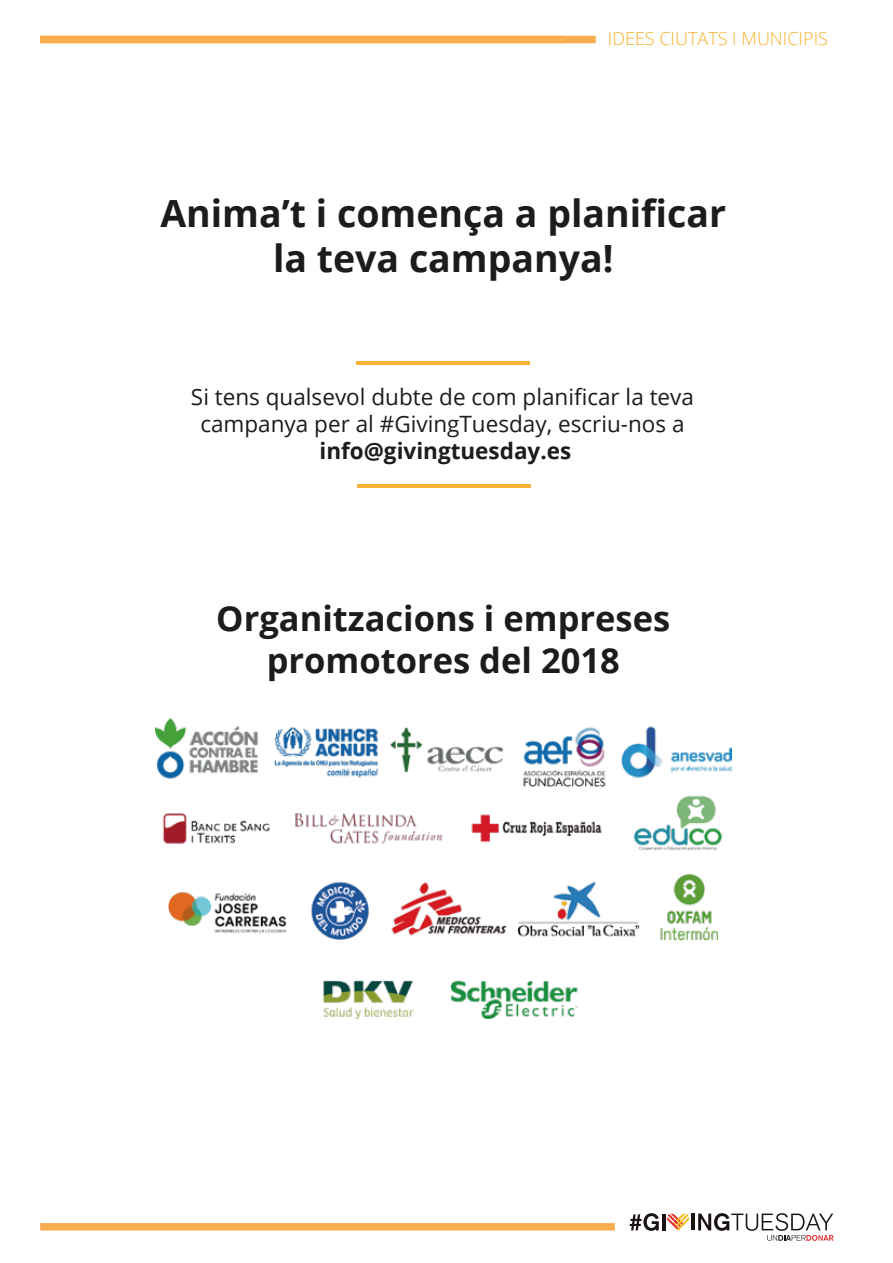
<style>
.page{position:relative;width:893px;height:1263px;background:#fff}
.page>*{position:absolute;margin:0;border:0;box-sizing:border-box;transform-origin:0 0}
.t1{font:700 37.5px/45px "Open Sans";color:#1c1c1b;text-align:center}
.t2{font:700 34.5px/41.4px "Open Sans";color:#1c1c1b;text-align:center}
.t3{font:22.5px/27px "Open Sans";color:#1c1c1b;text-align:center}
.t4{font:700 22.5px "Open Sans";color:#1c1c1b}
.t5{font:300 18px "Open Sans";color:#f9b233}
</style>
<div class="page">
<hr style="left:356px;top:362px;width:174px;height:3px;background:#f9b233">
<hr style="left:357px;top:484px;width:173px;height:4px;background:#f9b233">
<div style="left:40px;top:36px;width:556px;height:7px;background:#f8ae4e"></div>
<div style="left:40px;top:1223px;width:575px;height:7px;background:#f8ae4e"></div>
<svg style="left:667px;top:1213px;width:22px;height:17px"></svg>
<svg style="left:630px;top:1213px;width:29px;height:18px"></svg>
<hr style="left:662px;top:1213px;width:3px;height:17px;background:#191312">
<hr style="left:691px;top:1213px;width:4px;height:17px;background:#191312">
<svg style="left:698px;top:1213px;width:135px;height:28px"></svg>
<img style="left:155px;top:719px;width:576px;height:299px">
<p class="t5" style="left:608px;top:26px;width:222px">IDEES CIUTATS I MUNICIPIS</p>
<h1 class="t1" style="left:160px;top:190px;width:567px">Anima’t i comença a planificar la teva campanya!</h1>
<p class="t3" style="left:191px;top:383px;width:505px">Si tens qualsevol dubte de com planificar la teva campanya per al #GivingTuesday, escriu-nos a</p>
<p class="t4" style="left:319px;top:435px;width:253px">info@givingtuesday.es</p>
<h2 class="t2" style="left:216px;top:597px;width:456px">Organitzacions i empreses promotores del 2018</h2>
</div>
